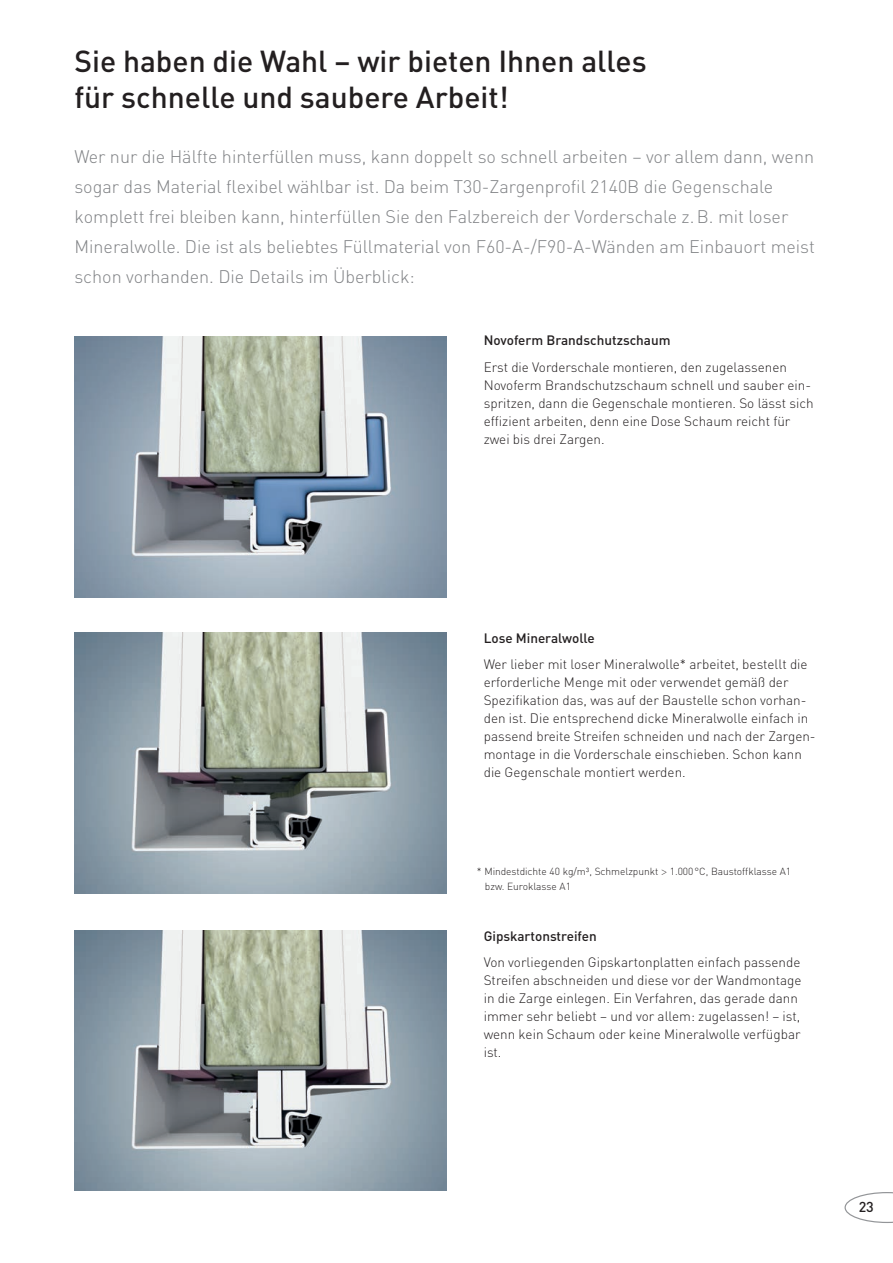
<style>
.page{position:relative;width:893px;height:1263px;background:#fff}
.page>*{position:absolute;margin:0;border:0;box-sizing:border-box;transform-origin:0 0}
.t1{font:500 30px/36px "DIN Pro";color:#231f20}
.t2{font:300 18px/30px "DIN Pro";color:#808285}
.t3{font:500 14.25px "DIN Pro";color:#231f20}
.t4{font:300 13.5px/18px "DIN Pro";color:#231f20}
.t5{font:500 13.5px "DIN Pro";color:#231f20}
.t6{font:300 10.2px/15px "DIN Pro";letter-spacing:-.005em;color:#231f20}
.s1{font-family:"Myriad Pro"}
</style>
<div class="page">
<img style="left:74px;top:930px;width:372px;height:261px">
<img style="left:74px;top:337px;width:372px;height:260px">
<img style="left:74px;top:632px;width:372px;height:261px">
<svg style="left:844px;top:1192px;width:49px;height:31px"></svg>
<h1 class="t1" style="left:74px;top:40px;width:574px">Sie haben die Wahl – wir bieten Ihnen alles für schnelle und saubere Arbeit!</h1>
<p class="t2" style="left:74px;top:140px;width:742px">Wer nur die Hälfte hinterfüllen muss, kann doppelt so schnell arbeiten – vor allem dann, wenn sogar das Material flexibel wählbar ist. Da beim T30-Zargenprofil 2140B die Gegenschale komplett frei bleiben kann, hinterfüllen Sie den Falzbereich der Vorderschale z. B. mit loser Mineralwolle. Die ist als beliebtes Füllmaterial von F60-A-/F90-A-Wänden am Einbauort meist schon vorhanden. Die Details im Überblick:</p>
<p class="t5" style="left:484px;top:329px;width:188px">Novoferm Brandschutzschaum</p>
<p class="t4" style="left:484px;top:357px;width:331px">Erst die Vorderschale montieren, den zugelassenen Novoferm Brandschutzschaum schnell und sauber ein&shy;spritzen, dann die Gegenschale montieren. So lässt sich effizient arbeiten, denn eine Dose Schaum reicht für zwei bis drei Zargen.</p>
<p class="t5" style="left:484px;top:627px;width:113px">Lose Mineralwolle</p>
<p class="t4" style="left:484px;top:655px;width:333px">Wer lieber mit loser Mineralwolle* arbeitet, bestellt die erforderliche Menge mit oder verwendet gemäß der Spezifikation das, was auf der Baustelle schon vorhan&shy;den ist. Die entsprechend dicke Mineralwolle einfach in passend breite Streifen schneiden und nach der Zargen&shy;montage in die Vorderschale einschieben. Schon kann die Gegenschale montiert werden.</p>
<p class="t6" style="left:485px;top:864px;width:308px;text-indent:-8px">* Mindestdichte 40 kg/m³, Schmelzpunkt <span class="s1">&gt;</span> 1.000°C, Baustoffklasse A1 bzw. Euroklasse A1</p>
<p class="t5" style="left:484px;top:925px;width:115px">Gipskartonstreifen</p>
<p class="t4" style="left:484px;top:952px;width:319px">Von vorliegenden Gipskartonplatten einfach passende Streifen abschneiden und diese vor der Wandmontage in die Zarge einlegen. Ein Verfahren, das gerade dann immer sehr beliebt – und vor allem: zugelassen! – ist, wenn kein Schaum oder keine Mineralwolle verfügbar ist.</p>
<p class="t3" style="left:859px;top:1195px;width:17px">23</p>
</div>
